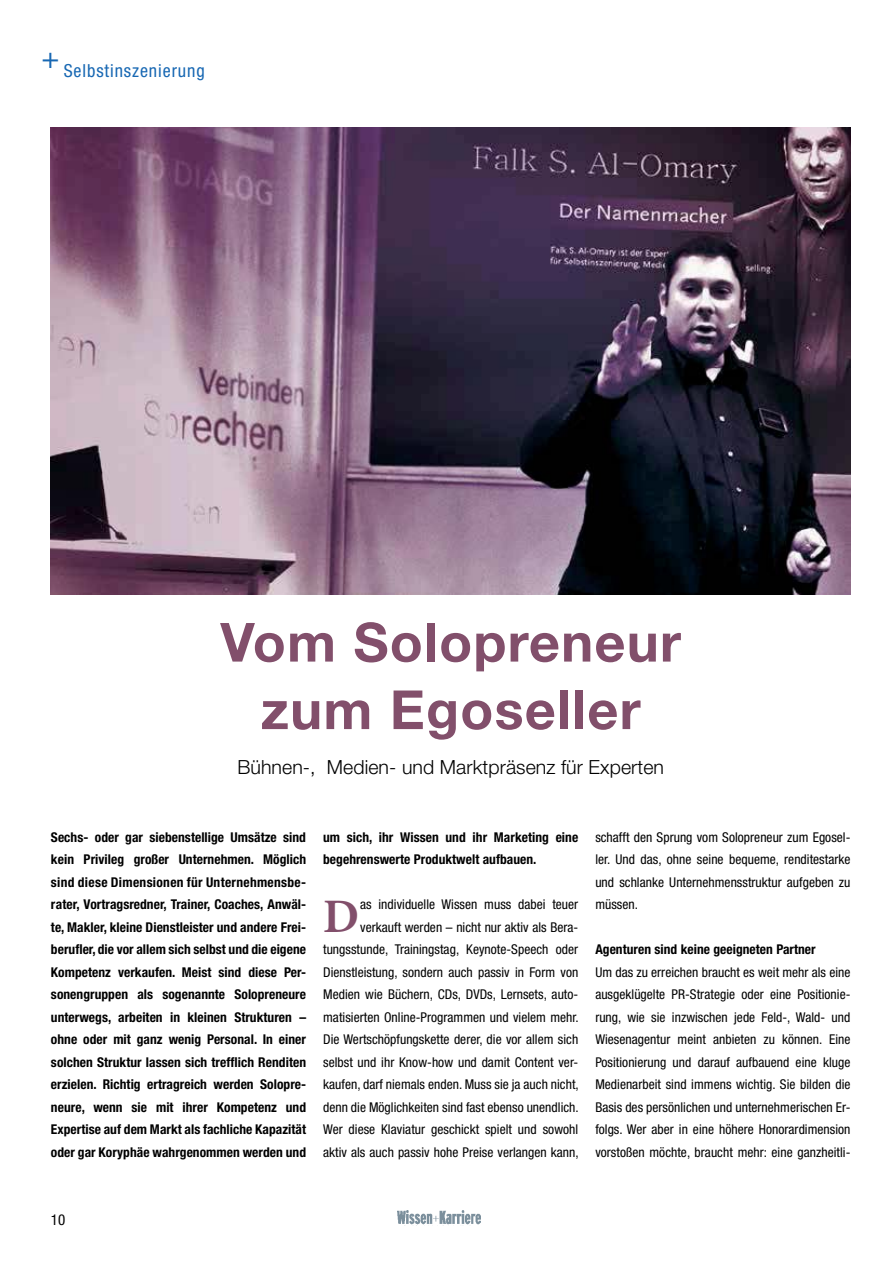
<style>
.page{position:relative;width:893px;height:1263px;background:#fff}
.page>*{position:absolute;margin:0;border:0;box-sizing:border-box;transform-origin:0 0}
.t1{font:700 54px/67.5px "Helvetica Neue";letter-spacing:.025em;color:#824f6b;text-align:center}
.t2{font:700 48.15px "Minion";color:#824f6b}
.t3{font:300 19.5px "Helvetica Neue";letter-spacing:.005em;color:#000}
.t4{font:condensed 18px "Helvetica Neue";letter-spacing:.05em;color:#1868b3}
.t5{font:condensed 15px "Helvetica Neue";color:#000}
.t6{font:condensed 13.5px/22.5px "Helvetica Neue";letter-spacing:.005em;color:#000;text-align:justify}
.t7{font:700 condensed 13.5px/22.5px "Helvetica Neue";letter-spacing:.005em;color:#000}
</style>
<div class="page">
<img style="left:398px;top:1211px;width:83px;height:14px">
<img style="left:51px;top:128px;width:799px;height:466px">
<h3 class="t4" style="left:41px;top:64px;width:165px"><sup>+</sup> Selbstinszenierung</h3>
<h1 class="t1" style="left:220px;top:613px;width:462px">Vom Solopreneur zum Egoseller</h1>
<h3 class="t3" style="left:237px;top:760px;width:428px">Bühnen-, Medien- und Marktpräsenz für Experten</h3>
<p class="t7" style="left:51px;top:827px;width:257px;text-align:justify">Sechs- oder gar siebenstellige Umsätze sind kein Privileg großer Unternehmen. Möglich sind diese Dimensionen für Unternehmensbe&shy;ra ter, Vortragsredner, Trainer, Coaches, Anwäl&shy;te, Makler, kleine Dienstleister und andere Frei&shy;berufler, die vor allem sich selbst und die eigene Kompetenz verkaufen. Meist sind diese Per&shy;sonengruppen als sogenannte Solopreneure unterwegs, arbeiten in kleinen Strukturen – ohne oder mit ganz wenig Personal. In einer solchen Struktur lassen sich trefflich Renditen erzielen. Richtig ertragreich werden Solopre&shy;neure, wenn sie mit ihrer Kompetenz und Expertise auf dem Markt als fachliche Kapazität oder gar Koryphäe wahrgenommen werden und</p>
<p class="t7" style="left:323px;top:827px;width:257px">um sich, ihr Wissen und ihr Marketing eine begehrenswerte Produktwelt aufbauen.</p>
<h2 class="t2" style="left:323px;top:897px;width:37px">D</h2>
<p class="t6" style="left:323px;top:894px;width:257px;text-align:right">as individuelle Wissen muss dabei teuer verkauft werden – nicht nur aktiv als Bera&shy;tungsstunde, Trainingstag, Keynote-Speech oder Dienstleistung, sondern auch passiv in Form von Medien wie Büchern, CDs, DVDs, Lernsets, auto&shy;matisierten Online-Programmen und vielem mehr.<br>Die Wertschöpfungskette derer, die vor allem sich selbst und ihr Know-how und damit Content ver&shy;kaufen, darf niemals enden. Muss sie ja auch nicht, denn die Möglichkeiten sind fast ebenso unendlich.<br>Wer diese Klaviatur geschickt spielt und sowohl aktiv als auch passiv hohe Preise verlangen kann,</p>
<p class="t6" style="left:595px;top:827px;width:257px">schafft den Sprung vom Solopreneur zum Egosel&shy;ler. Und das, ohne seine bequeme, renditestarke und schlanke Unternehmensstruktur aufgeben zu müssen.</p>
<p class="t7" style="left:595px;top:939px;width:222px">Agenturen sind keine geeigneten Partner</p>
<p class="t6" style="left:595px;top:962px;width:257px">Um das zu erreichen braucht es weit mehr als eine ausgeklügelte PR-Strategie oder eine Positionie&shy;rung, wie sie inzwischen jede Feld-, Wald- und Wiesenagentur meint anbieten zu können. Eine Positionierung und darauf aufbauend eine kluge Medienarbeit sind immens wichtig. Sie bilden die Basis des persönlichen und unternehmerischen Er&shy;folgs. Wer aber in eine höhere Honorardimension vorstoßen möchte, braucht mehr: eine ganzheitli-</p>
<p class="t5" style="left:51px;top:1214px;width:16px">10</p>
</div>
